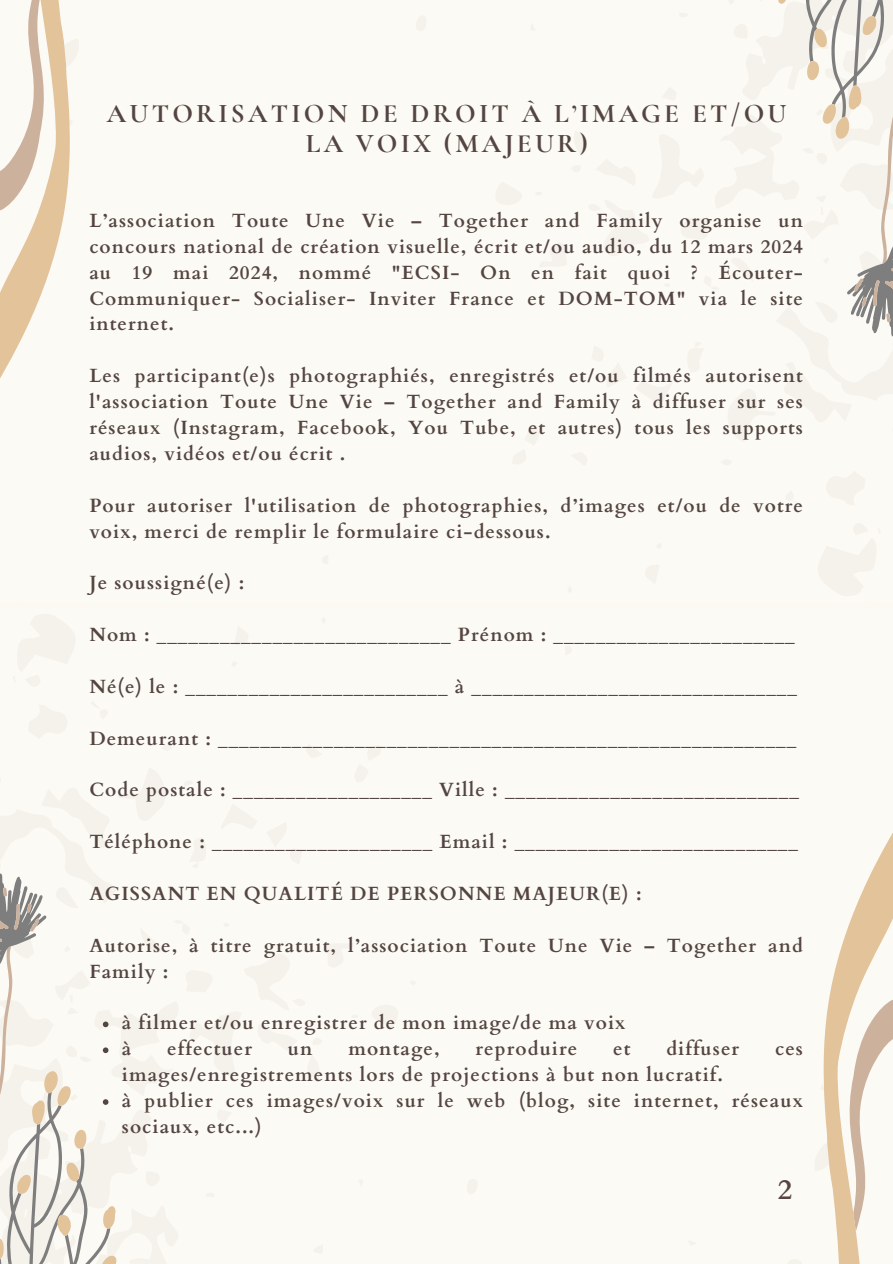
<style>
.page{position:relative;width:893px;height:1264px;background:#fff}
.page>*{position:absolute;margin:0;border:0;box-sizing:border-box;transform-origin:0 0}
.t1{font:700 28.2px "Cardo";color:#544541}
.t2{font:700 27px/30.3px "Cormorant Garamond";letter-spacing:.12em;color:#544541;text-align:center}
.t3{font:700 19.2px/25.8px "Cardo";letter-spacing:.055em;color:#544541}
</style>
<div class="page">
<div style="left:0;top:608px;width:892px;height:655px;background:#fcfaf4"></div>
<div style="left:535px;top:736px;width:357px;height:527px;background:#fcfaf4"></div>
<div style="left:0;top:0;width:892px;height:608px;background:#fcfaf4"></div>
<svg style="left:645px;top:0;width:247px;height:336px"></svg>
<svg style="left:0;top:0;width:358px;height:473px;fill:#fcfaf4"></svg>
<svg style="left:0;top:873px;width:248px;height:390px"></svg>
<p class="t2" style="left:107px;top:98px;width:681px">AUTORISATION DE DROIT À L’IMAGE ET/OU<br>LA VOIX (MAJEUR)</p>
<h1 class="t3" style="left:89px;top:208px;width:715px;text-align:justify">L’association Toute Une Vie – Together and Family organise un concours national de création visuelle, écrit et/ou audio, du 12 mars 2024 au 19 mai 2024, nommé "ECSI- On en fait quoi ? Écouter-Communiquer- Socialiser- Inviter France et DOM-TOM" via le site internet.</h1>
<h3 class="t3" style="left:89px;top:363px;width:715px;text-align:justify">Les participant(e)s photographiés, enregistrés et/ou filmés autorisent l'association Toute Une Vie – Together and Family à diffuser sur ses réseaux (Instagram, Facebook, You Tube, et autres) tous les supports audios, vidéos et/ou écrit .</h3>
<h3 class="t3" style="left:89px;top:493px;width:715px">Pour autoriser l'utilisation de photographies, d’images et/ou de votre voix, merci de remplir le formulaire ci-dessous.</h3>
<h3 class="t3" style="left:89px;top:570px;width:156px">Je soussigné(e) :</h3>
<h3 class="t3" style="left:89px;top:622px;width:706px">Nom : ____________________________ Prénom : _______________________</h3>
<h3 class="t3" style="left:89px;top:674px;width:709px">Né(e) le : _________________________ à _______________________________</h3>
<h3 class="t3" style="left:89px;top:725px;width:708px">Demeurant : _______________________________________________________</h3>
<h3 class="t3" style="left:89px;top:777px;width:711px">Code postale : ___________________ Ville : ____________________________</h3>
<h3 class="t3" style="left:89px;top:829px;width:710px">Téléphone : _____________________ Email : ___________________________</h3>
<h3 class="t3" style="left:89px;top:881px;width:553px">AGISSANT EN QUALITÉ DE PERSONNE MAJEUR(E) :</h3>
<h2 class="t3" style="left:89px;top:932px;width:715px">Autorise, à titre gratuit, l’association Toute Une Vie – Together and<br>Family :</h2>
<h3 class="t3" style="left:122px;top:1010px;width:505px">à filmer et/ou enregistrer de mon image/de ma voix</h3>
<p class="t3" style="left:122px;top:1036px;width:11px">à</p>
<p class="t3" style="left:167px;top:1036px;width:86px">effectuer</p>
<p class="t3" style="left:288px;top:1036px;width:26px">un</p>
<p class="t3" style="left:348px;top:1036px;width:93px">montage,</p>
<p class="t3" style="left:475px;top:1036px;width:103px">reproduire</p>
<p class="t3" style="left:613px;top:1036px;width:19px">et</p>
<p class="t3" style="left:666px;top:1036px;width:74px">diffuser</p>
<p class="t3" style="left:775px;top:1036px;width:29px">ces</p>
<p class="t3" style="left:122px;top:1062px;width:602px">images/enregistrements lors de projections à but non lucratif.</p>
<p class="t3" style="left:122px;top:1088px;width:682px">à publier ces images/voix sur le web (blog, site internet, réseaux sociaux, etc...)</p>
<p class="t1" style="left:777px;top:1170px;width:16px">2</p>
</div>
